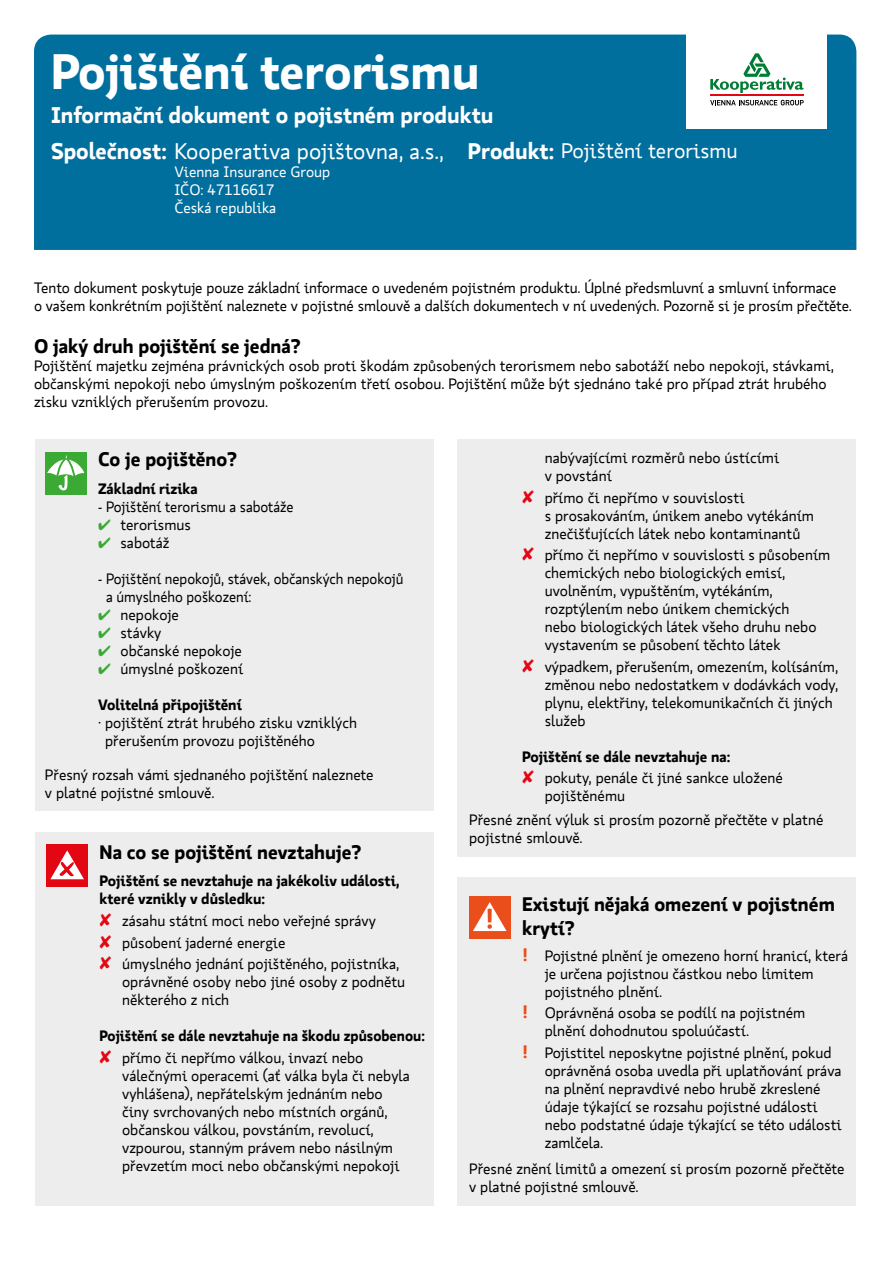
<style>
.page{position:relative;width:893px;height:1263px;background:#fff}
.page>*{position:absolute;margin:0;border:0;box-sizing:border-box;transform-origin:0 0}
.t1{font:700 49.5px "Koop Office";color:#fff}
.t2{font:22.5px "Koop Office";color:#fff}
.t3{font:700 22.5px "Koop Office";color:#fff}
.t4{font:21px "Koop Office";color:#fff}
.t5{font:700 19.5px/23.4px "Koop Office";color:#000}
.t6{font:15px/18px "Koop Office";color:#000}
.t7{font:700 15px/18px "Koop Office";color:#000}
.t8{font:15px/18px "Koop Office";color:#fff}
.s1{font-weight:700}
.s2{font-weight:700;font-size:22.5px}
.s3{color:#3aaa35}
.s4{color:#e30613}
.s5{font-weight:400}
.s6{font-weight:700;font-size:18px;color:#e94e1b}
</style>
<div class="page">
<div style="left:34px;top:35px;width:822px;height:215px;background:#006f9e"></div>
<div style="left:35px;top:439px;width:399px;height:372px;background:#ededed"></div>
<div style="left:458px;top:439px;width:398px;height:417px;background:#ededed"></div>
<div style="left:35px;top:832px;width:399px;height:373px;background:#ededed"></div>
<div style="left:458px;top:877px;width:398px;height:328px;background:#ededed"></div>
<div style="left:45px;top:452px;width:41px;height:42px;background:#3aaa35"></div>
<svg style="left:47px;top:455px;width:38px;height:35px"></svg>
<div style="left:47px;top:844px;width:41px;height:43px;background:#e30613"></div>
<svg style="left:50px;top:850px;width:34px;height:29px"></svg>
<div style="left:469px;top:896px;width:41px;height:43px;background:#e94e1b"></div>
<svg style="left:473px;top:902px;width:33px;height:29px"></svg>
<div style="left:687px;top:32px;width:140px;height:97px;background:#fff"></div>
<hr style="left:710px;top:95px;width:93px;height:1px;background:#e30613">
<svg style="left:710px;top:53px;width:93px;height:40px"></svg>
<svg style="left:710px;top:100px;width:94px;height:5px"></svg>
<h1 class="t1" style="left:51px;top:43px;width:430px">Pojištění terorismu</h1>
<h2 class="t3" style="left:51px;top:103px;width:444px">Informační dokument o pojistném produktu</h2>
<h2 class="t2" style="left:51px;top:138px;width:394px"><span class="s1">Společnost:</span> Kooperativa pojištovna, a.s.,</h2>
<p class="t8" style="left:174px;top:163px;width:157px">Vienna Insurance Group<br>IČO: 47116617<br>Česká republika</p>
<h3 class="t4" style="left:468px;top:139px;width:271px"><span class="s2">Produkt:</span> Pojištění terorismu</h3>
<p class="t6" style="left:34px;top:279px;width:819px">Tento dokument poskytuje pouze základní informace o uvedeném pojistném produktu. Úplné předsmluvní a smluvní informace<br>o vašem konkrétním pojištění naleznete v pojistné smlouvě a dalších dokumentech v ní uvedených. Pozorně si je prosím přečtěte.</p>
<h3 class="t5" style="left:34px;top:335px;width:268px">O jaký druh pojištění se jedná?</h3>
<p class="t6" style="left:34px;top:357px;width:801px">Pojištění majetku zejména právnických osob proti škodám způsobených terorismem nebo sabotáží nebo nepokoji, stávkami, občanskými nepokoji nebo úmyslným poškozením třetí osobou. Pojištění může být sjednáno také pro případ ztrát hrubého zisku vzniklých přerušením provozu.</p>
<h3 class="t5" style="left:98px;top:448px;width:141px">Co je pojištěno?</h3>
<p class="t7" style="left:98px;top:479px;width:101px">Základní rizika</p>
<p class="t6" style="left:98px;top:497px;width:197px">- Pojištění terorismu a sabotáže</p>
<p class="t6" style="left:98px;top:515px;width:94px"><span class="s3">✔</span> terorismus</p>
<p class="t6" style="left:98px;top:533px;width:73px"><span class="s3">✔</span> sabotáž</p>
<p class="t6" style="left:106px;top:569px;width:299px;text-indent:-8px">- Pojištění nepokojů, stávek, občanských nepokojů a úmyslného poškození:</p>
<p class="t6" style="left:98px;top:605px;width:83px"><span class="s3">✔</span> nepokoje</p>
<p class="t6" style="left:98px;top:623px;width:65px"><span class="s3">✔</span> stávky</p>
<p class="t6" style="left:98px;top:641px;width:146px"><span class="s3">✔</span> občanské nepokoje</p>
<p class="t6" style="left:98px;top:659px;width:147px"><span class="s3">✔</span> úmyslné poškození</p>
<p class="t7" style="left:98px;top:695px;width:145px">Volitelná připojištění</p>
<p class="t6" style="left:105px;top:713px;width:253px;text-indent:-7px">· pojištění ztrát hrubého zisku vzniklých přerušením provozu pojištěného</p>
<p class="t6" style="left:45px;top:765px;width:330px">Přesný rozsah vámi sjednaného pojištění naleznete v platné pojistné smlouvě.</p>
<h3 class="t5" style="left:100px;top:841px;width:263px">Na co se pojištění nevztahuje?</h3>
<p class="t7" style="left:100px;top:872px;width:301px">Pojištění se nevztahuje na jakékoliv události, které vznikly v důsledku:</p>
<p class="t6" style="left:100px;top:910px;width:301px;line-height:21.6px"><span class="s4">✘</span> zásahu státní moci nebo veřejné správy<br><span class="s4">✘</span> působení jaderné energie<br><span class="s4">✘</span> úmyslného jednání pojištěného, pojistníka,</p>
<p class="t6" style="left:122px;top:973px;width:285px">oprávněné osoby nebo jiné osoby z podnětu některého z nich</p>
<p class="t7" style="left:100px;top:1025px;width:327px;line-height:21.6px">Pojištění se dále nevztahuje na škodu způsobenou: <span class="s4">✘</span> <span class="s5">přímo či nepřímo válkou, invazí nebo</span></p>
<p class="t6" style="left:122px;top:1067px;width:289px">válečnými operacemi (ať válka byla či nebyla vyhlášena), nepřátelským jednáním nebo činy svrchovaných nebo místních orgánů, občanskou válkou, povstáním, revolucí, vzpourou, stanným právem nebo násilným převzetím moci nebo občanskými nepokoji</p>
<p class="t6" style="left:545px;top:449px;width:236px">nabývajícími rozměrů nebo ústícími v povstání</p>
<p class="t6" style="left:545px;top:488px;width:271px;text-indent:-23px"><span class="s4">✘</span> přímo či nepřímo v souvislosti<br>s prosakováním, únikem anebo vytékáním znečišťujících látek nebo kontaminantů</p>
<p class="t6" style="left:545px;top:546px;width:287px;text-indent:-23px"><span class="s4">✘</span> přímo či nepřímo v souvislosti s působením chemických nebo biologických emisí, uvolněním, vypuštěním, vytékáním, rozptýlením nebo únikem chemických<br>nebo biologických látek všeho druhu nebo vystavením se působení těchto látek</p>
<p class="t6" style="left:545px;top:658px;width:295px;text-indent:-23px"><span class="s4">✘</span> výpadkem, přerušením, omezením, kolísáním, změnou nebo nedostatkem v dodávkách vody, plynu, elektřiny, telekomunikačních či jiných služeb</p>
<p class="t6" style="left:522px;top:746px;width:262px;line-height:21.6px"><span class="s1">Pojištění se dále nevztahuje na:<br></span><span class="s4">✘</span> pokuty, penále či jiné sankce uložené</p>
<p class="t6" style="left:545px;top:787px;width:82px">pojištěnému</p>
<p class="t6" style="left:469px;top:811px;width:356px">Přesné znění výluk si prosím pozorně přečtěte v platné pojistné smlouvě.</p>
<h3 class="t5" style="left:522px;top:893px;width:314px">Existují nějaká omezení v pojistném krytí?</h3>
<p class="t6" style="left:545px;top:946px;width:305px;text-indent:-22px"><span class="s6">!</span> Pojistné plnění je omezeno horní hranicí, která je určena pojistnou částkou nebo limitem pojistného plnění.</p>
<p class="t6" style="left:545px;top:1004px;width:262px;text-indent:-22px"><span class="s6">!</span> Oprávněná osoba se podílí na pojistném plnění dohodnutou spoluúčastí.</p>
<p class="t6" style="left:545px;top:1044px;width:299px;text-indent:-22px"><span class="s6">!</span> Pojistitel neposkytne pojistné plnění, pokud oprávněná osoba uvedla při uplatňování práva na plnění nepravdivé nebo hrubě zkreslené údaje týkající se rozsahu pojistné události nebo podstatné údaje týkající se této události zamlčela.</p>
<p class="t6" style="left:469px;top:1160px;width:377px">Přesné znění limitů a omezení si prosím pozorně přečtěte v platné pojistné smlouvě.</p>
</div>
